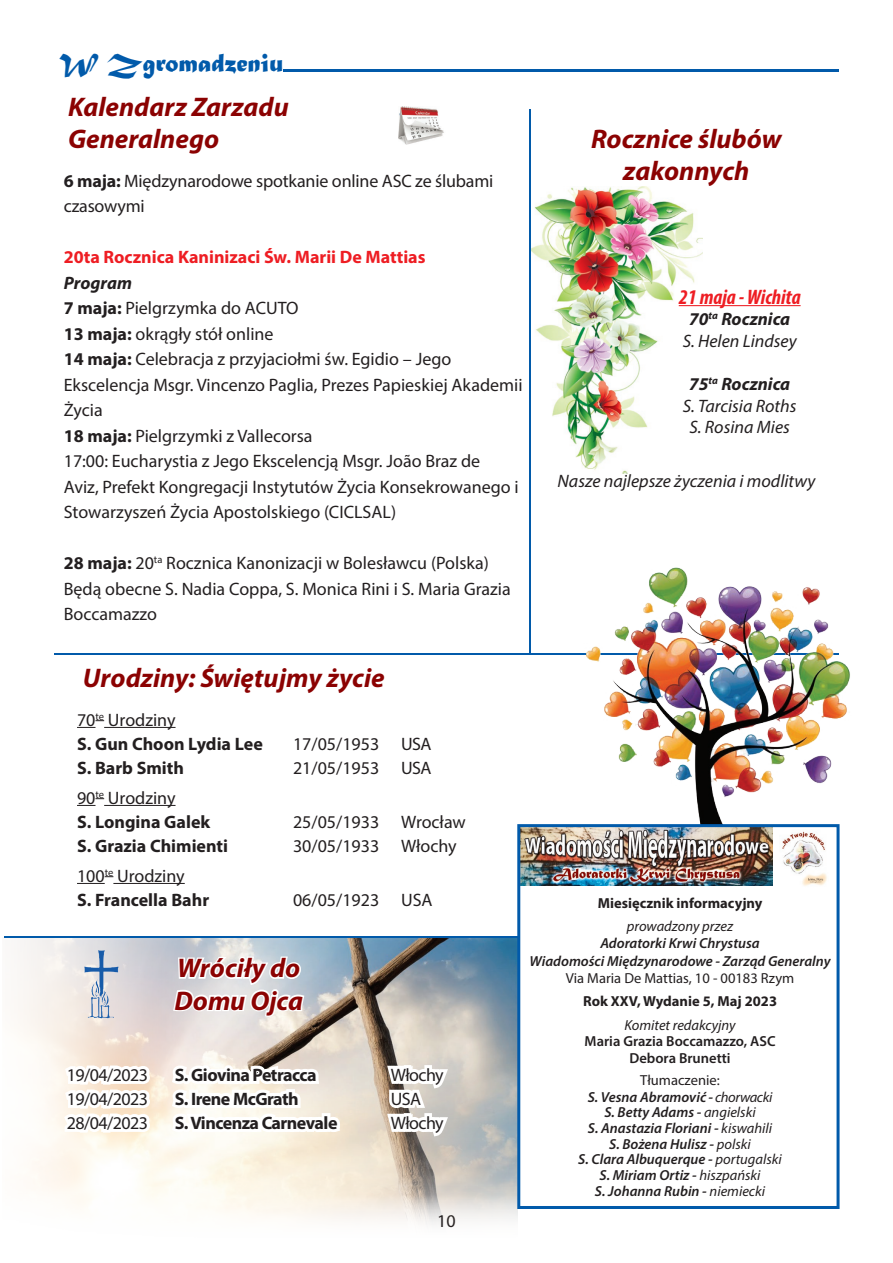
<style>
.page{position:relative;width:893px;height:1263px;background:#fff}
.page>*{position:absolute;margin:0;border:0;box-sizing:border-box;transform-origin:0 0}
.t1{font:italic 700 27px/32.4px "Myriad Pro";color:#8b0202}
.t2{font:27px "Matura MT Script Capitals";color:#015aaa}
.t3{font:italic 700 condensed 21px "Myriad Pro";color:#ee1d23}
.t4{font:18px/25.5px "Myriad Pro";color:#231f20}
.t5{font:700 18px/24px "Myriad Pro";letter-spacing:-.01em;color:#231f20}
.t6{font:italic 18px/21.6px "Myriad Pro";color:#231f20;text-align:center}
.t7{font:700 18px "Myriad Pro";letter-spacing:-.03em;color:#231f20}
.t8{font:700 18px "Myriad Pro";color:#ee1d23}
.t9{font:italic 600 14.55px/15.9px "Myriad Pro";color:#231f20;text-align:center}
.t10{font:700 14.55px "Myriad Pro";color:#231f20}
.t11{font:600 14.55px/16.5px "Myriad Pro";color:#231f20;text-align:center}
.t12{font:italic 14.55px "Myriad Pro";color:#231f20}
.t13{font:14.55px "Myriad Pro";color:#231f20}
.s1{font-weight:700}
.s2{font-weight:700;font-style:italic}
.s3{font-weight:400}
.s4{font-weight:400;font-style:normal}
</style>
<div class="page">
<img style="left:531px;top:186px;width:171px;height:288px">
<hr style="left:54px;top:653px;width:785px;height:2px;background:#015aaa">
<img style="left:18px;top:938px;width:500px;height:287px">
<svg style="left:59px;top:1046px;width:94px;height:91px"></svg>
<svg style="left:167px;top:946px;width:176px;height:279px"></svg>
<svg style="left:383px;top:979px;width:69px;height:234px;background:#cac4bb"></svg>
<hr style="left:4px;top:936px;width:515px;height:2px;background:#015aaa">
<img style="left:67px;top:949px;width:60px;height:72px">
<img style="left:586px;top:567px;width:264px;height:272px">
<img style="left:399px;top:106px;width:45px;height:39px">
<svg style="left:77px;top:727px;width:18px;height:1px"></svg>
<hr style="left:104px;top:727px;width:72px;height:1px;background:#231f20">
<svg style="left:77px;top:805px;width:18px;height:1px"></svg>
<hr style="left:104px;top:805px;width:72px;height:1px;background:#231f20">
<svg style="left:77px;top:883px;width:28px;height:1px"></svg>
<hr style="left:113px;top:883px;width:72px;height:1px;background:#231f20">
<hr style="left:530px;top:109px;width:1px;height:546px;background:#015aaa">
<hr style="left:679px;top:305px;width:122px;height:1px;background:#ee1d23">
<svg style="left:284px;top:70px;width:555px;height:2px"></svg>
<img style="left:521px;top:828px;width:251px;height:58px">
<img style="left:780px;top:829px;width:48px;height:57px">
<div style="left:517px;top:824px;width:322px;height:385px;border:3px solid #015aaa"></div>
<h1 class="t2" style="left:60px;top:46px;width:226px">W Zgromadzeniu</h1>
<h1 class="t1" style="left:68px;top:90px;width:222px">Kalendarz Zarzadu<br>Generalnego</h1>
<p class="t4" style="left:64px;top:168px;width:431px"><span class="s1">6 maja:</span> Międzynarodowe spotkanie online ASC ze ślubami czasowymi</p>
<p class="t8" style="left:64px;top:245px;width:363px">20ta Rocznica Kaninizaci Św. Marii De Mattias</p>
<p class="t4" style="left:64px;top:270px;width:460px"><span class="s2">Program<br></span><span class="s1">7 maja:</span> Pielgrzymka do ACUTO<br><span class="s1">13 maja:</span> okrągły stół online<br><span class="s1">14 maja:</span> Celebracja z przyjaciołmi św. Egidio – Jego Ekscelencja Msgr. Vincenzo Paglia, Prezes Papieskiej Akademii Życia<br><span class="s1">18 maja:</span> Pielgrzymki z Vallecorsa<br>17:00: Eucharystia z Jego Ekscelencją Msgr. João Braz de<br>Aviz, Prefekt Kongregacji Instytutów Życia Konsekrowanego i Stowarzyszeń Życia Apostolskiego (CICLSAL)</p>
<p class="t4" style="left:64px;top:550px;width:448px"><span class="s1">28 maja:</span> 20<sup>ta</sup> Rocznica Kanonizacji w Bolesławcu (Polska)<br>Będą obecne S. Nadia Coppa, S. Monica Rini i S. Maria Grazia<br>Boccamazzo</p>
<h1 class="t1" style="left:591px;top:122px;width:192px;text-align:center">Rocznice ślubów zakonnych</h1>
<p class="t3" style="left:679px;top:283px;width:123px">21 maja - Wichita</p>
<p class="t6" style="left:683px;top:308px;width:116px"><span class="s1">70</span><sup>ta</sup> <span class="s1">Rocznica<br></span>S. Helen Lindsey</p>
<p class="t6" style="left:683px;top:373px;width:115px"><span class="s1">75</span><sup>ta</sup> <span class="s1">Rocznica<br></span>S. Tarcisia Roths<br>S. Rosina Mies</p>
<p class="t6" style="left:558px;top:470px;width:259px">Nasze najlepsze życzenia i modlitwy</p>
<h1 class="t1" style="left:83px;top:661px;width:303px">Urodziny: Świętujmy życie</h1>
<p class="t5" style="left:77px;top:707px;width:187px"><span class="s3">70</span><sup>te</sup> <span class="s3">Urodziny<br></span>S. Gun Choon Lydia Lee</p>
<p class="t4" style="left:293px;top:730px;width:140px">17/05/1953 USA</p>
<p class="t5" style="left:77px;top:755px;width:108px">S. Barb Smith</p>
<p class="t4" style="left:293px;top:754px;width:140px">21/05/1953 USA</p>
<p class="t5" style="left:77px;top:785px;width:135px"><span class="s3">90</span><sup>te</sup> <span class="s3">Urodziny<br></span>S. Longina Galek</p>
<p class="t4" style="left:293px;top:808px;width:174px">25/05/1933 Wrocław</p>
<p class="t5" style="left:77px;top:833px;width:153px">S. Grazia Chimienti</p>
<p class="t4" style="left:293px;top:832px;width:165px">30/05/1933 Włochy</p>
<p class="t5" style="left:77px;top:863px;width:134px"><span class="s3">100</span><sup>te</sup> <span class="s3">Urodziny<br></span>S. Francella Bahr</p>
<p class="t4" style="left:293px;top:886px;width:141px">06/05/1923 USA</p>
<h1 class="t1" style="left:174px;top:951px;width:130px">Wróciły do<br>Domu Ojca</h1>
<p class="t4" style="left:67px;top:1062px;width:83px">19/04/2023</p>
<p class="t7" style="left:175px;top:1063px;width:143px">S. Giovina Petracca</p>
<p class="t4" style="left:391px;top:1062px;width:54px">Włochy</p>
<p class="t4" style="left:67px;top:1086px;width:83px">19/04/2023</p>
<p class="t7" style="left:175px;top:1087px;width:125px">S. Irene McGrath</p>
<p class="t4" style="left:391px;top:1086px;width:32px">USA</p>
<p class="t4" style="left:67px;top:1110px;width:83px">28/04/2023</p>
<p class="t7" style="left:175px;top:1111px;width:164px">S. Vincenza Carnevale</p>
<p class="t4" style="left:391px;top:1110px;width:54px">Włochy</p>
<p class="t4" style="left:437px;top:1207px;width:20px">10</p>
<p class="t10" style="left:598px;top:894px;width:166px">Miesięcznik informacyjny</p>
<p class="t12" style="left:627px;top:917px;width:108px">prowadzony przez</p>
<p class="t9" style="left:530px;top:934px;width:303px;line-height:17.4px">Adoratorki Krwi Chrystusa<br>Wiadomości Międzynarodowe - Zarząd Generalny</p>
<p class="t13" style="left:566px;top:969px;width:230px">Via Maria De Mattias, 10 - 00183 Rzym</p>
<p class="t10" style="left:583px;top:991px;width:195px">Rok XXV, Wydanie 5, Maj 2023</p>
<p class="t12" style="left:624px;top:1016px;width:113px">Komitet redakcyjny</p>
<p class="t11" style="left:585px;top:1032px;width:192px">Maria Grazia Boccamazzo, ASC<br>Debora Brunetti</p>
<p class="t9" style="left:578px;top:1072px;width:205px"><span class="s4">Tłumaczenie:<br></span>S. Vesna Abramović - <span class="s3">chorwacki<br></span>S. Betty Adams - <span class="s3">angielski<br></span>S. Anastazia Floriani - <span class="s3">kiswahili<br></span>S. Bożena Hulisz - <span class="s3">polski<br></span>S. Clara Albuquerque - <span class="s3">portugalski<br></span>S. Miriam Ortiz - <span class="s3">hiszpański<br></span>S. Johanna Rubin - <span class="s3">niemiecki</span></p>
</div>
